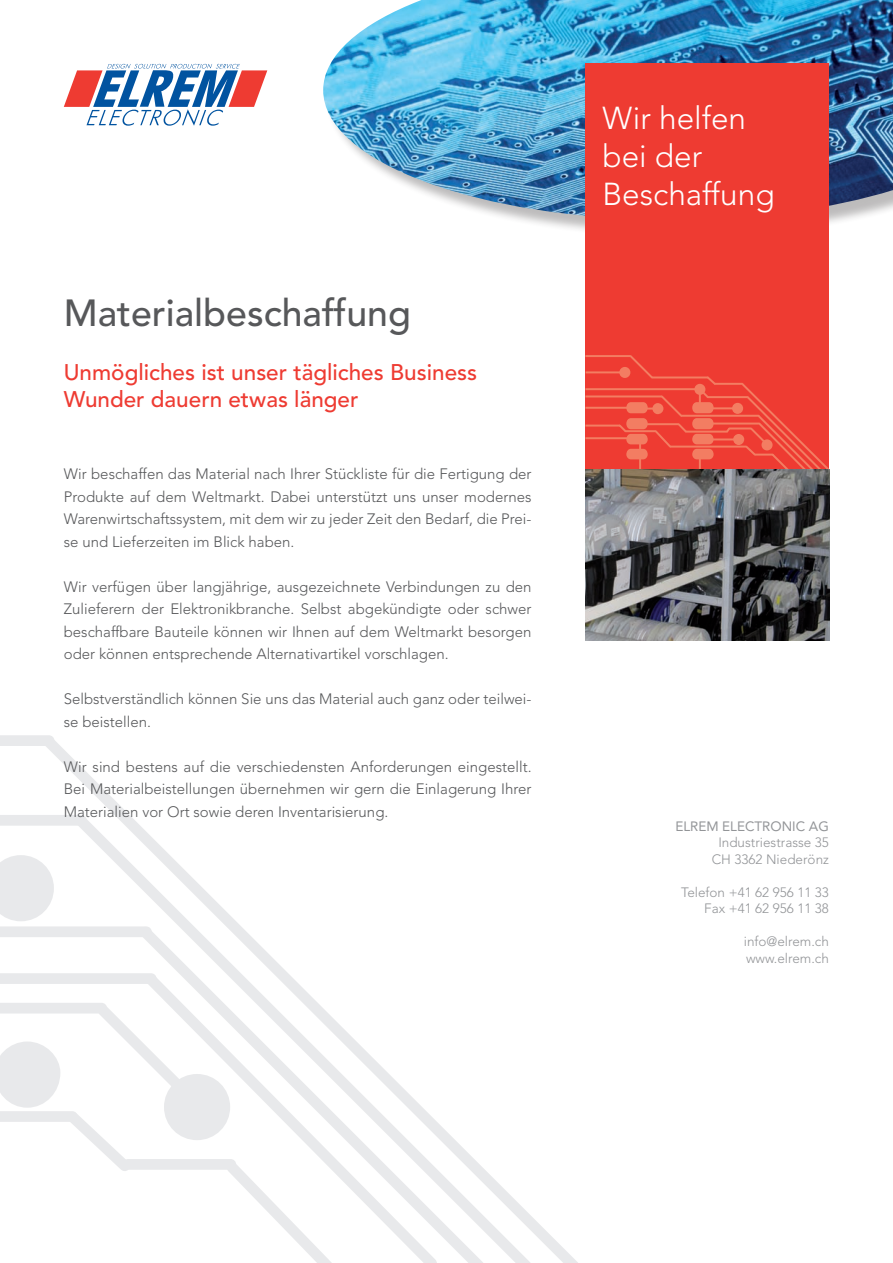
<style>
.page{position:relative;width:893px;height:1263px;background:#fff}
.page>*{position:absolute;margin:0;border:0;box-sizing:border-box;transform-origin:0 0}
.t1{font:500 37.5px "Avenir";color:#57585a}
.t2{font:300 31.5px "Avenir";color:#fff}
.t3{font:500 22.5px "Avenir";color:#ee3b32}
.t4{font:300 15px/22.5px "Avenir";color:#57585a;text-align:justify}
.t5{font:300 13.5px "Avenir";color:#939598}
.t6{font:13.5px "Avenir";color:#939598}
</style>
<div class="page">
<div style="left:0;top:926px;width:146px;height:11px;background:#e6e7e9"></div>
<div style="left:0;top:815px;width:81px;height:11px;background:#e6e7e9"></div>
<div style="left:0;top:735px;width:49px;height:11px;background:#e6e7e9"></div>
<svg style="left:34px;top:735px;width:544px;height:528px"></svg>
<div style="left:0;top:973px;width:151px;height:11px;background:#e6e7e9"></div>
<svg style="left:130px;top:917px;width:364px;height:346px"></svg>
<svg style="left:136px;top:965px;width:311px;height:298px"></svg>
<svg style="left:0;top:855px;width:54px;height:66px"></svg>
<svg style="left:0;top:995px;width:343px;height:268px"></svg>
<div style="left:164px;top:1074px;width:66px;height:66px;background:#e6e7e9;border-radius:50%"></div>
<div style="left:325px;top:0;width:568px;height:238px;background:#231f20;opacity:.3"></div>
<img style="left:323px;top:0;width:570px;height:220px">
<svg style="left:64px;top:64px;width:203px;height:62px"></svg>
<div style="left:585px;top:64px;width:244px;height:575px;background:#ee3b32"></div>
<hr style="left:585px;top:355px;width:45px;height:2px;background:#f37d62">
<hr style="left:585px;top:395px;width:77px;height:2px;background:#f37d62">
<hr style="left:585px;top:388px;width:113px;height:2px;background:#f37d62">
<hr style="left:585px;top:425px;width:35px;height:2px;background:#f37d62">
<hr style="left:585px;top:407px;width:46px;height:2px;background:#f37d62">
<hr style="left:585px;top:437px;width:46px;height:2px;background:#f37d62">
<hr style="left:682px;top:415px;width:76px;height:2px;background:#f37d62">
<hr style="left:686px;top:431px;width:41px;height:2px;background:#f37d62">
<hr style="left:708px;top:396px;width:40px;height:2px;background:#f37d62">
<hr style="left:670px;top:446px;width:76px;height:2px;background:#f37d62">
<hr style="left:702px;top:407px;width:38px;height:2px;background:#f37d62">
<hr style="left:702px;top:438px;width:37px;height:2px;background:#f37d62">
<hr style="left:586px;top:371px;width:35px;height:2px;background:#f37d62">
<hr style="left:715px;top:383px;width:27px;height:2px;background:#f37d62">
<hr style="left:702px;top:423px;width:57px;height:2px;background:#f37d62">
<svg style="left:724px;top:382px;width:106px;height:90px"></svg>
<div style="left:732px;top:403px;width:11px;height:11px;background:#f37d62;border-radius:50%"></div>
<div style="left:733px;top:434px;width:11px;height:11px;background:#f37d62;border-radius:50%"></div>
<svg style="left:617px;top:355px;width:100px;height:115px"></svg>
<div style="left:692px;top:434px;width:22px;height:10px;background:#f37d62;border-radius:5px"></div>
<div style="left:626px;top:434px;width:22px;height:10px;background:#f37d62;border-radius:5px"></div>
<div style="left:692px;top:449px;width:22px;height:10px;background:#f37d62;border-radius:5px"></div>
<div style="left:626px;top:449px;width:22px;height:10px;background:#f37d62;border-radius:5px"></div>
<div style="left:761px;top:439px;width:12px;height:11px;background:#f37d62;border-radius:50%"></div>
<img style="left:585px;top:470px;width:244px;height:170px">
<p class="t1" style="left:64px;top:292px;width:349px">Materialbeschaffung</p>
<p class="t3" style="left:64px;top:360px;width:415px">Unmögliches ist unser tägliches Business</p>
<p class="t3" style="left:64px;top:387px;width:296px">Wunder dauern etwas länger</p>
<p class="t4" style="left:64px;top:463px;width:469px">Wir beschaffen das Material nach Ihrer Stückliste für die Fertigung der Produkte auf dem Weltmarkt. Dabei unterstützt uns unser modernes Warenwirtschaftssystem, mit dem wir zu jeder Zeit den Bedarf, die Prei&shy;se und Lieferzeiten im Blick haben.</p>
<p class="t4" style="left:64px;top:575px;width:469px">Wir verfügen über langjährige, ausgezeichnete Verbindungen zu den Zulieferern der Elektronikbranche. Selbst abgekündigte oder schwer beschaffbare Bauteile können wir Ihnen auf dem Weltmarkt besorgen oder können entsprechende Alternativartikel vorschlagen.</p>
<p class="t4" style="left:64px;top:688px;width:469px">Selbstverständlich können Sie uns das Material auch ganz oder teilwei&shy;se beistellen.</p>
<p class="t4" style="left:64px;top:755px;width:469px">Wir sind bestens auf die verschiedensten Anforderungen eingestellt.<br>Bei Materialbeistellungen übernehmen wir gern die Einlagerung Ihrer Materialien vor Ort sowie deren Inventarisierung.</p>
<p class="t2" style="left:602px;top:100px;width:145px">Wir helfen</p>
<p class="t2" style="left:602px;top:137px;width:101px">bei der</p>
<p class="t2" style="left:602px;top:175px;width:174px">Beschaffung</p>
<p class="t6" style="left:675px;top:818px;width:155px">ELREM ELECTRONIC AG</p>
<p class="t5" style="left:718px;top:835px;width:112px">Industriestrasse 35</p>
<p class="t5" style="left:712px;top:851px;width:119px">CH 3362 Niederönz</p>
<p class="t5" style="left:681px;top:884px;width:149px">Telefon +41 62 956 11 33</p>
<p class="t5" style="left:704px;top:901px;width:126px">Fax +41 62 956 11 38</p>
<p class="t5" style="left:744px;top:934px;width:87px">info@elrem.ch</p>
<p class="t5" style="left:746px;top:950px;width:84px">www.elrem.ch</p>
</div>
